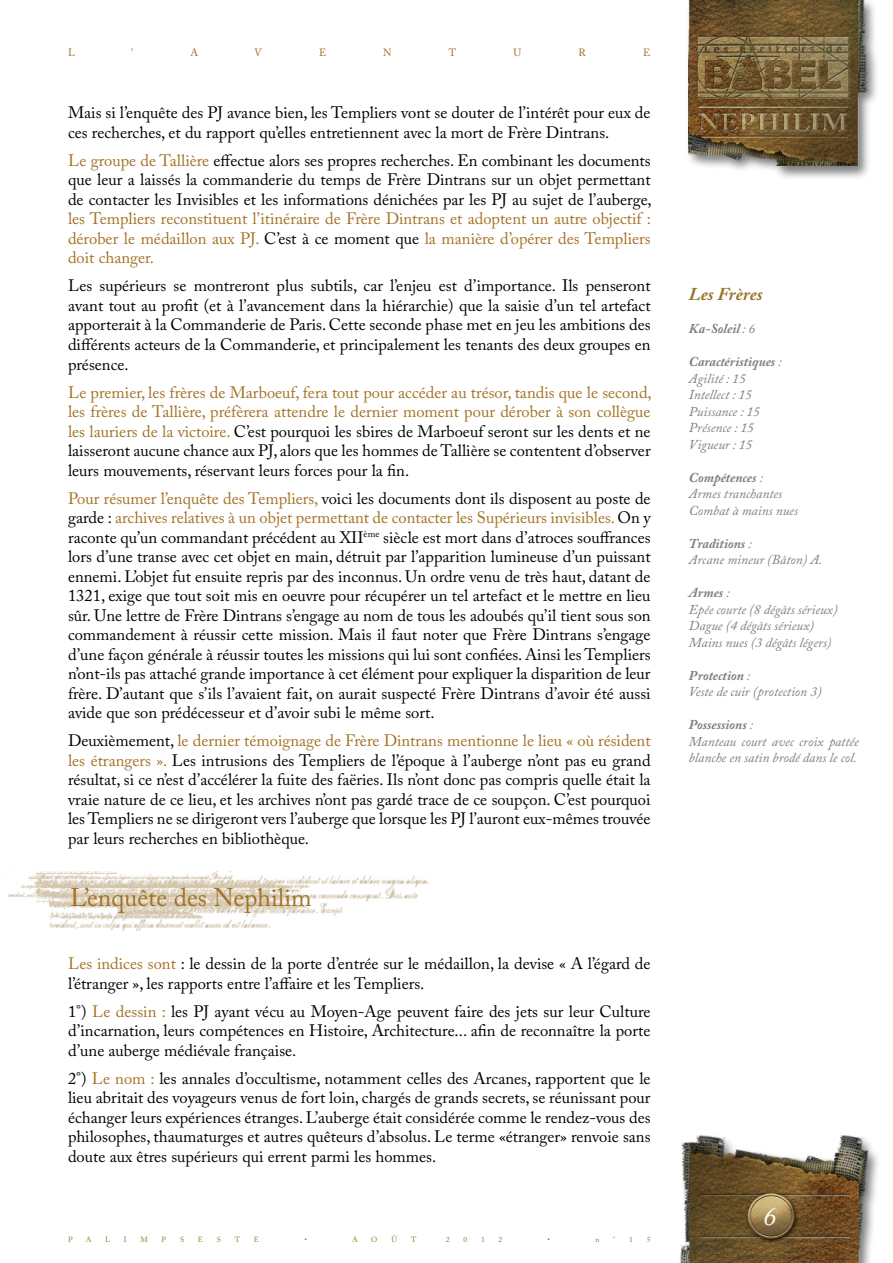
<style>
.page{position:relative;width:893px;height:1263px;background:#fff}
.page>*{position:absolute;margin:0;border:0;box-sizing:border-box;transform-origin:0 0}
.t1{font:italic 27px "Adobe Caslon Pro";color:#fff}
.t2{font:25.5px "Adobe Caslon Pro";color:#a37224}
.t3{font:italic 700 18px "Adobe Caslon Pro";letter-spacing:.005em;color:#94752b}
.t4{font:16.5px/19.5px "Adobe Caslon Pro";color:#000;text-align:justify}
.t5{font:16.5px/19.5px "Adobe Caslon Pro";color:#a37224;text-align:justify}
.t6{font:italic 13.5px/16.5px "Adobe Caslon Pro";color:#7c7e81}
.t7{font:italic 700 13.5px "Adobe Caslon Pro";color:#7c7e81}
.t8{font:10.5px "Adobe Caslon Pro";color:#9e6e22}
.t9{font:7.5px "Adobe Caslon Pro";color:#98782d}
.s1{color:#a37224}
.s2{color:#000}
.s3{font-weight:400}
.s4{font-weight:700}
</style>
<div class="page">
<div style="left:686px;top:0;width:194px;height:180px;background:#000;opacity:.51"></div>
<img style="left:689px;top:0;width:189px;height:166px">
<img style="left:680px;top:1135px;width:198px;height:128px">
<img style="left:8px;top:871px;width:421px;height:60px">
<p class="t8" style="left:68px;top:47px;width:8px">L</p>
<p class="t8" style="left:131px;top:47px;width:3px">’</p>
<p class="t8" style="left:190px;top:47px;width:9px">A</p>
<p class="t8" style="left:254px;top:47px;width:9px">V</p>
<p class="t8" style="left:319px;top:47px;width:9px">E</p>
<p class="t8" style="left:383px;top:47px;width:10px">N</p>
<p class="t8" style="left:449px;top:47px;width:9px">T</p>
<p class="t8" style="left:514px;top:47px;width:9px">U</p>
<p class="t8" style="left:579px;top:47px;width:9px">R</p>
<p class="t8" style="left:643px;top:47px;width:9px">E</p>
<p class="t4" style="left:68px;top:103px;width:584px">Mais si l’enquête des PJ avance bien, les Templiers vont se douter de l’intérêt pour eux de ces recherches, et du rapport qu’elles entretiennent avec la mort de Frère Dintrans.</p>
<p class="t4" style="left:68px;top:150px;width:585px"><span class="s1">Le groupe de Tallière</span> effectue alors ses propres recherches. En combinant les documents que leur a laissés la commanderie du temps de Frère Dintrans sur un objet permettant de contacter les Invisibles et les informations dénichées par les PJ au sujet de l’auberge,</p>
<p class="t5" style="left:68px;top:209px;width:585px">les Templiers reconstituent l’itinéraire de Frère Dintrans et adoptent un autre objectif : dérober le médaillon aux PJ. <span class="s2">C’est à ce moment que</span> la manière d’opérer des Templiers doit changer.</p>
<p class="t4" style="left:68px;top:276px;width:584px">Les supérieurs se montreront plus subtils, car l’enjeu est d’importance. Ils penseront avant tout au profit (et à l’avancement dans la hiérarchie) que la saisie d’un tel artefact apporterait à la Commanderie de Paris. Cette seconde phase met en jeu les ambitions des différents acteurs de la Commanderie, et principalement les tenants des deux groupes en présence.</p>
<p class="t4" style="left:68px;top:382px;width:585px"><span class="s1">Le premier, les frères de Marboeuf, fera tout pour accéder au trésor, tandis que le second, les frères de Tallière, préfèrera attendre le dernier moment pour dérober à son collègue les lauriers de la victoire.</span> C’est pourquoi les sbires de Marboeuf seront sur les dents et ne laisseront aucune chance aux PJ, alors que les hommes de Tallière se contentent d’observer leurs mouvements, réservant leurs forces pour la fin.</p>
<p class="t4" style="left:68px;top:488px;width:584px"><span class="s1">Pour résumer l’enquête des Templiers,</span> voici les documents dont ils disposent au poste de garde : <span class="s1">archives relatives à un objet permettant de contacter les Supérieurs invisibles.</span> On y raconte qu’un commandant précédent au XII<sup>ème</sup> siècle est mort dans d’atroces souffrances lors d’une transe avec cet objet en main, détruit par l’apparition lumineuse d’un puissant ennemi. L’objet fut ensuite repris par des inconnus. Un ordre venu de très haut, datant de 1321, exige que tout soit mis en oeuvre pour récupérer un tel artefact et le mettre en lieu sûr. Une lettre de Frère Dintrans s’engage au nom de tous les adoubés qu’il tient sous son commandement à réussir cette mission. Mais il faut noter que Frère Dintrans s’engage d’une façon générale à réussir toutes les missions qui lui sont confiées. Ainsi les Templiers n’ont-ils pas attaché grande importance à cet élément pour expliquer la disparition de leur frère. D’autant que s’ils l’avaient fait, on aurait suspecté Frère Dintrans d’avoir été aussi avide que son prédécesseur et d’avoir subi le même sort.</p>
<p class="t4" style="left:68px;top:731px;width:584px">Deuxièmement, <span class="s1">le dernier témoignage de Frère Dintrans mentionne le lieu « où résident les étrangers ».</span> Les intrusions des Templiers de l’époque à l’auberge n’ont pas eu grand résultat, si ce n’est d’accélérer la fuite des faëries. Ils n’ont donc pas compris quelle était la vraie nature de ce lieu, et les archives n’ont pas gardé trace de ce soupçon. C’est pourquoi les Templiers ne se dirigeront vers l’auberge que lorsque les PJ l’auront eux-mêmes trouvée par leurs recherches en bibliothèque.</p>
<h2 class="t2" style="left:70px;top:882px;width:243px">L’enquête des Nephilim</h2>
<p class="t4" style="left:68px;top:954px;width:584px"><span class="s1">Les indices sont</span> : le dessin de la porte d’entrée sur le médaillon, la devise « A l’égard de l’étranger », les rapports entre l’affaire et les Templiers.</p>
<p class="t4" style="left:68px;top:1001px;width:584px">1°) <span class="s1">Le dessin :</span> les PJ ayant vécu au Moyen-Age peuvent faire des jets sur leur Culture d’incarnation, leurs compétences en Histoire, Architecture... afin de reconnaître la porte d’une auberge médiévale française.</p>
<p class="t4" style="left:68px;top:1068px;width:584px">2°) <span class="s1">Le nom :</span> les annales d’occultisme, notamment celles des Arcanes, rapportent que le lieu abritait des voyageurs venus de fort loin, chargés de grands secrets, se réunissant pour échanger leurs expériences étranges. L’auberge était considérée comme le rendez-vous des philosophes, thaumaturges et autres quêteurs d’absolus. Le terme «étranger» renvoie sans doute aux êtres supérieurs qui errent parmi les hommes.</p>
<p class="t9" style="left:68px;top:1235px;width:6px">P</p>
<p class="t9" style="left:86px;top:1235px;width:7px">A</p>
<p class="t9" style="left:105px;top:1235px;width:7px">L</p>
<p class="t9" style="left:124px;top:1235px;width:4px">I</p>
<p class="t9" style="left:140px;top:1235px;width:9px">M</p>
<p class="t9" style="left:162px;top:1235px;width:6px">P</p>
<p class="t9" style="left:180px;top:1235px;width:6px">S</p>
<p class="t9" style="left:198px;top:1235px;width:7px">E</p>
<p class="t9" style="left:217px;top:1235px;width:6px">S</p>
<p class="t9" style="left:235px;top:1235px;width:7px">T</p>
<p class="t9" style="left:254px;top:1235px;width:7px">E</p>
<p class="t9" style="left:304px;top:1235px;width:4px">•</p>
<p class="t9" style="left:352px;top:1235px;width:7px">A</p>
<p class="t9" style="left:371px;top:1235px;width:8px">O</p>
<p class="t9" style="left:391px;top:1235px;width:7px">Û</p>
<p class="t9" style="left:411px;top:1235px;width:7px">T</p>
<p class="t9" style="left:446px;top:1235px;width:5px">2</p>
<p class="t9" style="left:463px;top:1235px;width:5px">0</p>
<p class="t9" style="left:481px;top:1235px;width:5px">1</p>
<p class="t9" style="left:499px;top:1235px;width:5px">2</p>
<p class="t9" style="left:548px;top:1235px;width:4px">•</p>
<p class="t9" style="left:595px;top:1235px;width:6px">n</p>
<p class="t9" style="left:613px;top:1235px;width:4px">°</p>
<p class="t9" style="left:629px;top:1235px;width:5px">1</p>
<p class="t9" style="left:647px;top:1235px;width:5px">5</p>
<p class="t3" style="left:689px;top:283px;width:75px">Les Frères</p>
<p class="t7" style="left:689px;top:321px;width:68px">Ka-Soleil <span class="s3">: 6</span></p>
<p class="t6" style="left:689px;top:353px;width:94px"><span class="s4">Caractéristiques</span> :<br>Agilité : 15<br>Intellect : 15<br>Puissance : 15<br>Présence : 15<br>Vigueur : 15</p>
<p class="t6" style="left:689px;top:469px;width:111px"><span class="s4">Compétences</span> :<br>Armes tranchantes<br>Combat à mains nues</p>
<p class="t6" style="left:689px;top:535px;width:135px"><span class="s4">Traditions</span> :<br>Arcane mineur (Bâton) A.</p>
<p class="t6" style="left:689px;top:584px;width:150px"><span class="s4">Armes</span> :<br>Epée courte (8 dégâts sérieux)<br>Dague (4 dégâts sérieux)<br>Mains nues (3 dégâts légers)</p>
<p class="t6" style="left:689px;top:667px;width:134px"><span class="s4">Protection</span> :<br>Veste de cuir (protection 3)</p>
<p class="t6" style="left:689px;top:716px;width:172px"><span class="s4">Possessions</span> :<br>Manteau court avec croix pattée blanche en satin brodé dans le col.</p>
<h1 class="t1" style="left:763px;top:1200px;width:15px">6</h1>
</div>
